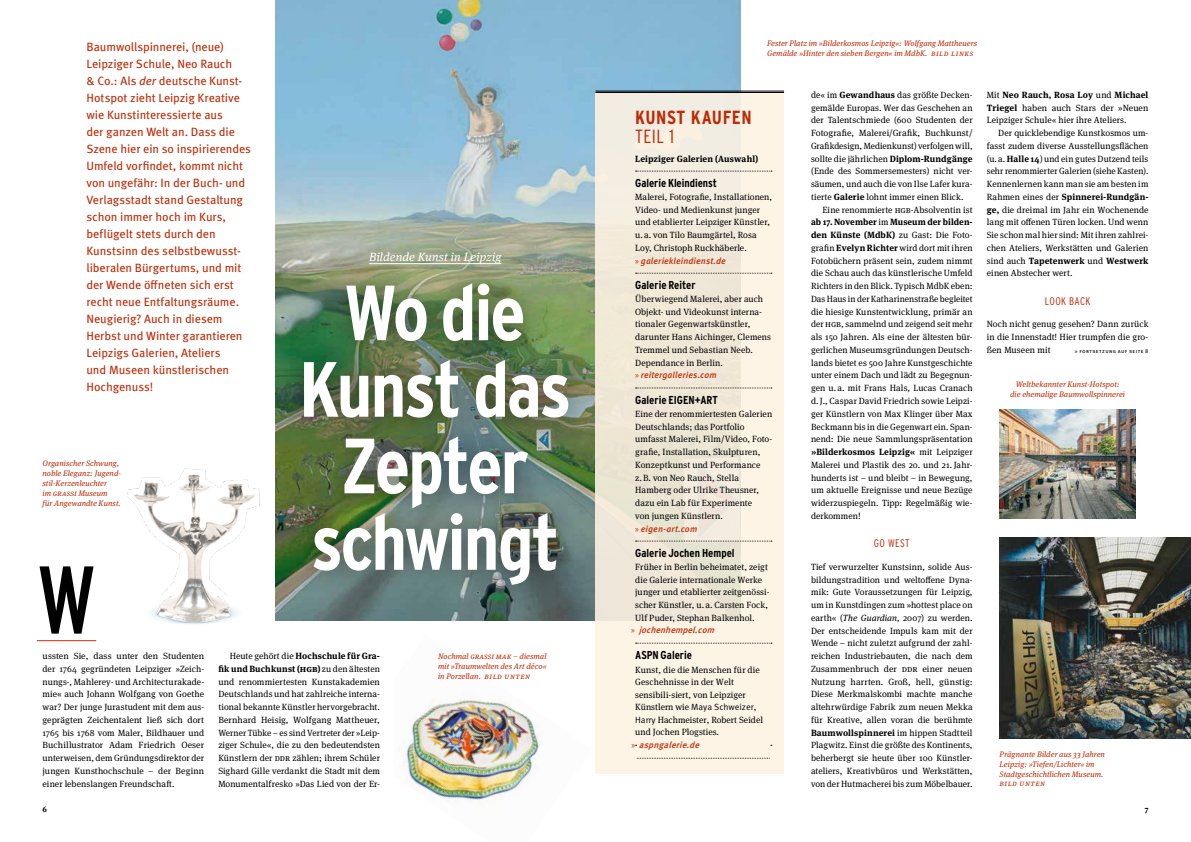
<style>
.page{position:relative;width:1191px;height:842px;background:#fff}
.page>*{position:absolute;margin:0;border:0;box-sizing:border-box;transform-origin:0 0}
.t1{font:96px "Interstate Condensed";color:#000}
.t2{font:700 78px/76.5px "Interstate Condensed";letter-spacing:-.035em;color:#fff;text-align:center}
.t3{font:700 19px "Interstate Condensed";letter-spacing:.025em;color:#bc2b06}
.t4{font:300 19px "Interstate Condensed";color:#bc2b06}
.t5{font:12px/17px "Meta Pro";letter-spacing:-.01em;color:#bc2b06}
.t6{font:italic 12px "Meta Serif Pro";letter-spacing:.04em;color:#fff}
.t7{font:700 11.5px "Interstate Condensed";color:#000}
.t8{font:300 11px "Interstate Condensed";letter-spacing:.03em;color:#bc2b06}
.t9{font:9px/12.8px "Meta Serif Pro";letter-spacing:.005em;color:#000;text-align:justify}
.t10{font:italic 500 9px "Meta Pro";letter-spacing:.01em;color:#bc2b06}
.t11{font:italic 500 9px "Meta Pro";color:#bc2b06}
.t12{font:700 9px "Meta Serif Pro";letter-spacing:.015em;color:#000}
.t13{font:italic 8px/9.9px "Meta Serif Pro";letter-spacing:.01em;color:#bc2b06}
.t14{font:700 8px "Meta Serif Pro";color:#000}
.t15{font:5.5px "Meta Pro";letter-spacing:.065em;color:#000}
.s1{font-style:italic}
.s2{font-weight:700}
.s3{font-family:"Myriad Pro";font-weight:400;font-style:normal}
.s4{font-family:"Meta Pro Norm"}
</style>
<div class="page">
<img style="left:275px;top:0;width:465px;height:621px">
<img style="left:999px;top:537px;width:192px;height:201px">
<img style="left:999px;top:410px;width:136px;height:109px">
<img style="left:127px;top:468px;width:133px;height:156px">
<img style="left:396px;top:697px;width:145px;height:111px">
<hr style="left:37px;top:640px;width:59px;height:1px;background:#bc2b06">
<div style="left:278px;top:228px;width:315px;height:381px;background:#000;opacity:.5"></div>
<hr style="left:369px;top:263px;width:132px;height:1px;background:#fff">
<svg style="left:595px;top:93px;width:189px;height:680px;background:#f5ecde"></svg>
<hr style="left:595px;top:91px;width:189px;height:1px;background:#000">
<hr style="left:595px;top:92px;width:189px;height:1px;background:#000">
<svg style="left:635px;top:171px;width:137px;height:1px"></svg>
<svg style="left:635px;top:273px;width:137px;height:1px"></svg>
<svg style="left:635px;top:388px;width:137px;height:1px"></svg>
<svg style="left:635px;top:541px;width:137px;height:1px"></svg>
<svg style="left:635px;top:643px;width:137px;height:1px"></svg>
<svg style="left:637px;top:758px;width:133px;height:1px"></svg>
<p class="t5" style="left:86px;top:37px;width:166px">Baumwollspinnerei, (neue)<br>Leipziger Schule, Neo Rauch<br>&amp; Co.: Als <span class="s1">der</span> deutsche Kunst-<br>Hotspot zieht Leipzig Kreative wie Kunstinteressierte aus<br>der ganzen Welt an. Dass die<br>Szene hier ein so inspirierendes<br>Umfeld vorfindet, kommt nicht von ungefähr: In der Buch- und<br>Verlagsstadt stand Gestaltung schon immer hoch im Kurs, beflügelt stets durch den<br>Kunstsinn des selbstbewusst&shy;liberalen Bürgertums, und mit der Wende öffneten sich erst recht neue Entfaltungsräume.<br>Neugierig? Auch in diesem<br>Herbst und Winter garantieren<br>Leipzigs Galerien, Ateliers<br>und Museen künstlerischen<br>Hochgenuss!</p>
<p class="t13" style="left:43px;top:458px;width:80px">Organischer Schwung, noble Eleganz: Jugend&shy;stil-Kerzenleuchter<br>im Grassi Museum<br>für Angewandte Kunst.</p>
<h1 class="t1" style="left:37px;top:546px;width:61px">W</h1>
<h3 class="t6" style="left:369px;top:248px;width:134px">Bildende Kunst in Leipzig</h3>
<h2 class="t2" style="left:299px;top:274px;width:274px">Wo die<br>Kunst das<br>Zepter schwingt</h2>
<p class="t9" style="left:43px;top:649px;width:163px">ussten Sie, dass unter den Studenten der 1764 gegründeten Leipziger »Zeich&shy;nungs-, Mahlerey- und Architecturakade&shy;mie« auch Johann Wolfgang von Goethe war? Der junge Jurastudent mit dem aus&shy;geprägten Zeichentalent ließ sich dort 1765 bis 1768 vom Maler, Bildhauer und Buchillustrator Adam Friedrich Oeser unterweisen, dem Gründungsdirektor der jungen Kunsthochschule – der Beginn einer lebenslangen Freundschaft.</p>
<p class="t9" style="left:218px;top:649px;width:163px;text-indent:11px">Heute gehört die <span class="s2">Hochschule für Gra&shy;fik und Buchkunst (HGB)</span> zu den ältesten und renommiertesten Kunstakademien Deutschlands und hat zahlreiche interna&shy;tional bekannte Künstler hervorgebracht.<br>Bernhard Heisig, Wolfgang Mattheuer, Werner Tübke – es sind Vertreter der »Leip&shy;ziger Schule«, die zu den bedeutendsten Künstlern der DDR</p>
<p class="t9" style="left:218px;top:751px;width:163px;text-indent:74px">zählen; ihrem Schüler Sighard Gille verdankt die Stadt mit dem Monumentalfresko »Das Lied von der Er-</p>
<p class="t13" style="left:438px;top:651px;width:110px;text-align:justify">Nochmal Grassi MAK – diesmal mit »Traumwelten des Art déco« in Porzellan. Bild unten</p>
<p class="t13" style="left:767px;top:38px;width:211px">Fester Platz im »Bilderkosmos Leipzig«: Wolfgang Mattheuers<br>Gemälde »Hinter den sieben Bergen« im MdbK. Bild links</p>
<h3 class="t3" style="left:635px;top:106px;width:118px">KUNST KAUFEN</h3>
<h3 class="t4" style="left:635px;top:125px;width:40px">TEIL 1</h3>
<p class="t12" style="left:635px;top:151px;width:125px">Leipziger Galerien (Auswahl)</p>
<p class="t7" style="left:635px;top:177px;width:83px">Galerie Kleindienst</p>
<p class="t9" style="left:635px;top:190px;width:139px;text-align:left">Malerei, Fotografie, Installationen, Video- und Medienkunst junger und etablierter Leipziger Künstler, u.a. von Tilo Baumgärtel, Rosa Loy, Christoph Ruckhäberle.</p>
<p class="t10" style="left:635px;top:254px;width:92px"><span class="s3">»</span> galeriekleindienst.de</p>
<p class="t7" style="left:635px;top:279px;width:62px">Galerie Reiter</p>
<p class="t9" style="left:635px;top:292px;width:137px;text-align:left">Überwiegend Malerei, aber auch<br>Objekt- und Videokunst interna&shy;tionaler Gegenwartskünstler, darunter Hans Aichinger, Clemens<br>Tremmel und Sebastian Neeb.<br>Dependance in Berlin.</p>
<p class="t10" style="left:635px;top:368px;width:83px"><span class="s3">»</span> reitergalleries.com</p>
<p class="t7" style="left:635px;top:393px;width:84px">Galerie EIGEN+ART</p>
<p class="t9" style="left:635px;top:407px;width:139px;text-align:left">Eine der renommiertesten Galerien<br>Deutschlands; das Portfolio umfasst Malerei, Film/Video, Foto&shy;grafie, Installation, Skulpturen,<br>Konzeptkunst und Performance z.B. von Neo Rauch, Stella<br>Hamberg oder Ulrike Theusner, dazu ein Lab für Experimente<br>von jungen Künstlern.</p>
<p class="t10" style="left:635px;top:521px;width:64px"><span class="s3">»</span> eigen-art.com</p>
<p class="t7" style="left:635px;top:547px;width:101px">Galerie Jochen Hempel</p>
<p class="t9" style="left:635px;top:560px;width:136px;text-align:left">Früher in Berlin beheimatet, zeigt die Galerie internationale Werke junger und etablierter zeitgenössi&shy;scher Künstler, u.a. Carsten Fock, Ulf Puder, Stephan Balkenhol.</p>
<p class="t11" style="left:631px;top:623px;width:88px"><span class="s3">»</span> jochenhempel.com</p>
<p class="t7" style="left:635px;top:649px;width:58px">ASPN Galerie</p>
<p class="t9" style="left:635px;top:663px;width:129px;text-align:left">Kunst, die die Menschen für die<br>Geschehnisse in der Welt sensibili-siert, von Leipziger<br>Künstlern wie <span class="s4">Maya Schweizer</span>,<br><span class="s4">Harry</span> Hachmeister, Robert Seidel und Jochen Plogsties.</p>
<p class="t11" style="left:631px;top:738px;width:73px"><span class="s3">»</span> aspngalerie.de</p>
<p class="t9" style="left:811px;top:88px;width:163px">de« im <span class="s2">Gewandhaus</span> das größte Decken&shy;gemälde Europas. Wer das Geschehen an der Talentschmiede (600 Studenten der Fotografie, Malerei/Grafik, Buchkunst/ Grafikdesign, Medienkunst) verfolgen will, sollte die jährlichen <span class="s2">Diplom-Rundgänge </span>(Ende des Sommersemesters) nicht ver&shy;säumen, und auch die von Ilse Lafer kura&shy;tierte <span class="s2">Galerie</span> lohnt immer einen Blick.</p>
<p class="t9" style="left:811px;top:203px;width:163px;text-indent:11px">Eine renommierte HGB-Absolventin ist <span class="s2">ab 17. November</span> im <span class="s2">Museum der bilden&shy;den Künste (MdbK)</span> zu Gast: Die Foto&shy;grafin <span class="s2">Evelyn Richter</span> wird dort mit ihren Fotobüchern präsent sein, zudem nimmt die Schau auch das künstlerische Umfeld Richters in den Blick. Typisch MdbK eben:<br>Das Haus in der Katharinenstraße begleitet die hiesige Kunstentwicklung, primär an der HGB, sammelnd und zeigend seit mehr als 150 Jahren. Als eine der ältesten bür&shy;gerlichen Museumsgründungen Deutsch&shy;lands bietet es 500 Jahre Kunstgeschichte unter einem Dach und lädt zu Begegnun&shy;gen u.a. mit Frans Hals, Lucas Cranach d.J., Caspar David Friedrich sowie Leipzi&shy;ger Künstlern von Max Klinger über Max Beckmann bis in die Gegenwart ein. Span&shy;nend: Die neue Sammlungspräsentation <span class="s2">»Bilderkosmos Leipzig«</span> mit Leipziger Malerei und Plastik des 20. und 21. Jahr&shy;hunderts ist – und bleibt – in Bewegung, um aktuelle Ereignisse und neue Bezüge widerzuspiegeln. Tipp: Regelmäßig wie&shy;derkommen!</p>
<p class="t8" style="left:874px;top:537px;width:37px">GO WEST</p>
<p class="t9" style="left:811px;top:560px;width:163px">Tief verwurzelter Kunstsinn, solide Aus&shy;bildungstradition und weltoffene Dyna&shy;mik: Gute Voraussetzungen für Leipzig, um in Kunstdingen zum »hottest place on earth« (<span class="s1">The Guardian,</span> 2007) zu werden.<br>Der entscheidende Impuls kam mit der Wende – nicht zuletzt aufgrund der zahl&shy;reichen Industriebauten, die nach dem Zusammenbruch der DDR</p>
<p class="t9" style="left:811px;top:662px;width:163px;text-indent:111px">einer neuen Nutzung harrten. Groß, hell, günstig:<br>Diese Merkmalskombi machte manche altehrwürdige Fabrik zum neuen Mekka für Kreative, allen voran die berühmte <span class="s2">Baumwollspinnerei</span> im hippen Stadtteil Plagwitz. Einst die größte des Kontinents, beherbergt sie heute über 100 Künstler&shy;ateliers, Kreativbüros und Werkstätten, von der Hutmacherei bis zum Möbelbauer.</p>
<p class="t9" style="left:986px;top:88px;width:163px">Mit <span class="s2">Neo Rauch, Rosa Loy</span> und <span class="s2">Michael Triegel</span> haben auch Stars der »Neuen Leipziger Schule« hier ihre Ateliers.</p>
<p class="t9" style="left:986px;top:126px;width:163px;text-indent:11px">Der quicklebendige Kunstkosmos um&shy;fasst zudem diverse Ausstellungsflächen (u.a. <span class="s2">Halle 14</span>) und ein gutes Dutzend teils sehr renommierter Galerien (siehe Kasten).<br>Kennenlernen kann man sie am besten im Rahmen eines der <span class="s2">Spinnerei-Rundgän&shy;ge,</span> die dreimal im Jahr ein Wochenende lang mit offenen Türen locken. Und wenn Sie schon mal hier sind: Mit ihren zahlrei&shy;chen Ateliers, Werkstätten und Galerien sind auch <span class="s2">Tapetenwerk</span> und <span class="s2">Westwerk </span>einen Abstecher wert.</p>
<p class="t8" style="left:1045px;top:295px;width:47px">LOOK BACK</p>
<p class="t9" style="left:986px;top:317px;width:163px">Noch nicht genug gesehen? Dann zurück in die Innenstadt! Hier trumpfen die gro&shy;ßen Museen mit</p>
<p class="t15" style="left:1074px;top:347px;width:16px">» Forts</p>
<p class="t15" style="left:1096px;top:347px;width:54px">etzung auf Seite 8</p>
<p class="t13" style="left:1010px;top:379px;width:116px;text-align:center">Weltbekannter Kunst-Hotspot: die ehemalige Baumwollspinnerei</p>
<p class="t13" style="left:999px;top:748px;width:107px">Prägnante Bilder aus 33 Jahren<br>Leipzig: »Tiefen/Lichter« im<br>Stadtgeschichtlichen Museum.<br>Bild unten</p>
<p class="t14" style="left:43px;top:803px;width:6px">6</p>
<p class="t14" style="left:1144px;top:803px;width:5px">7</p>
</div>
